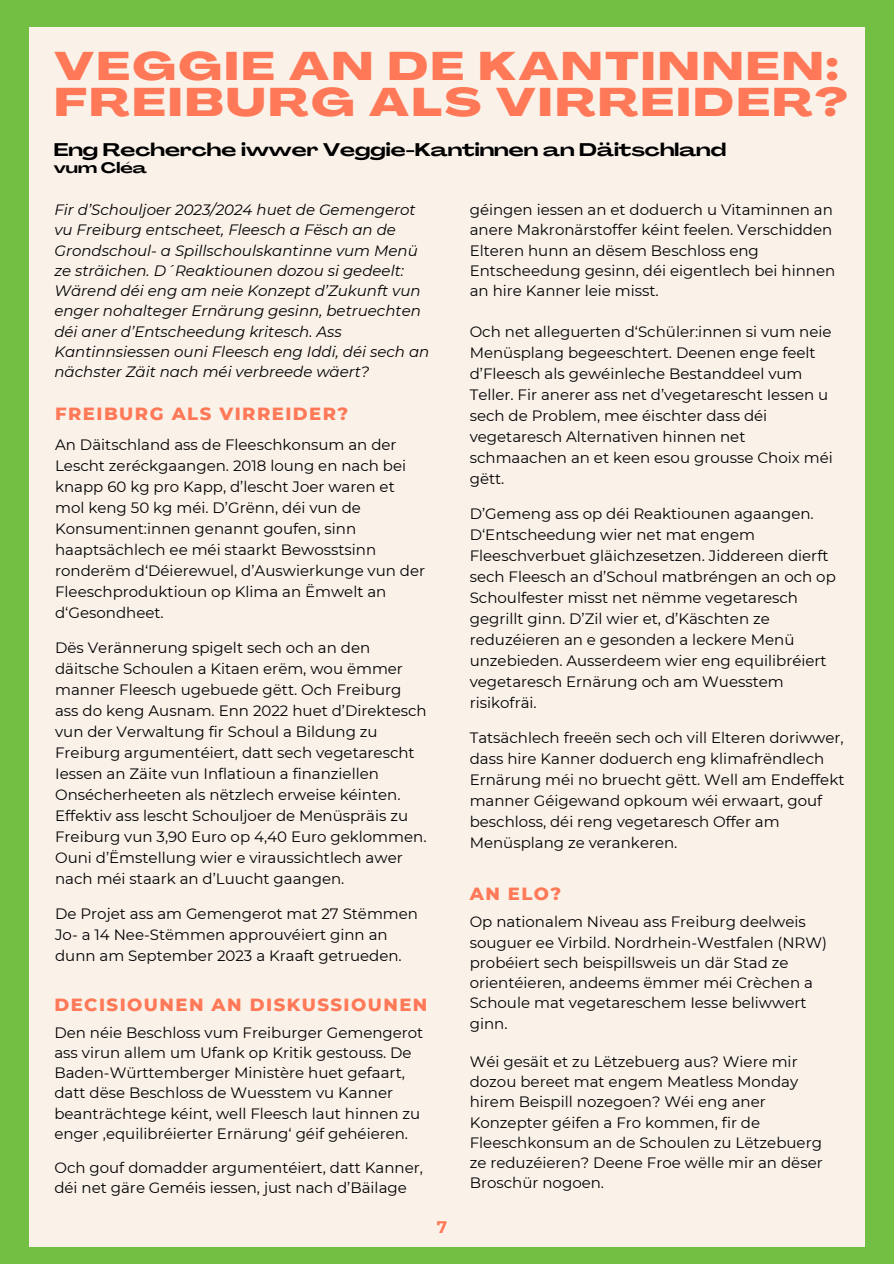
<style>
.page{position:relative;width:894px;height:1264px;background:#fff}
.page>*{position:absolute;margin:0;border:0;box-sizing:border-box;transform-origin:0 0}
.t1{font:800 39.3px/36px "Agrandir Grand";letter-spacing:.07em;color:#ff7958}
.t2{font:800 18px "Montserrat";letter-spacing:.08em;color:#ff7958}
.t3{font:700 18px "Agrandir Grand";color:#000001}
.t4{font:700 16.8px "Montserrat";color:#ff7958}
.t5{font:15px/21px "Montserrat";color:#000001}
.t6{font:italic 15px/20.2px "Montserrat";color:#000001}
.t7{font:700 15px "Agrandir Grand";color:#000001}
</style>
<div class="page">
<div style="left:0;top:0;width:893px;height:1263px;background:#72bf44"></div>
<div style="left:29px;top:27px;width:835px;height:1219px;background:#faf2e9"></div>
<h3 class="t1" style="left:54px;top:52px;width:794px">VEGGIE AN DE KANTINNEN:<br>FREIBURG ALS VIRREIDER?</h3>
<p class="t3" style="left:54px;top:142px;width:673px">Eng Recherche iwwer Veggie-Kantinnen an Däitschland</p>
<p class="t7" style="left:54px;top:161px;width:95px">vum Cléa</p>
<p class="t6" style="left:54px;top:199px;width:376px">Fir d’Schouljoer 2023/2024 huet de Gemengerot vu Freiburg entscheet, Fleesch a Fësch an de Grondschoul- a Spillschoulskantinne vum Menü ze sträichen. D´Reaktiounen dozou si gedeelt:<br>Wärend déi eng am neie Konzept d’Zukunft vun enger nohalteger Ernärung gesinn, betruechten déi aner d’Entscheedung kritesch. Ass Kantinnsiessen ouni Fleesch eng Iddi, déi sech an nächster Zäit nach méi verbreede wäert?</p>
<p class="t5" style="left:469px;top:200px;width:364px;line-height:20.1px">géingen iessen an et doduerch u Vitaminnen an anere Makronärstoffer kéint feelen. Verschidden</p>
<p class="t5" style="left:469px;top:240px;width:367px;line-height:20.1px">Elteren hunn an dësem Beschloss eng<br>Entscheedung gesinn, déi eigentlech bei hinnen an hire Kanner leie misst.</p>
<h2 class="t5" style="left:469px;top:321px;width:364px">Och net alleguerten d‘Schüler:innen si vum neie Menüsplang begeeschtert. Deenen enge feelt d’Fleesch als gewéinleche Bestanddeel vum Teller. Fir anerer ass net d’vegetarescht Iessen u sech de Problem, mee éischter dass déi vegetaresch Alternativen hinnen net schmaachen an et keen esou grousse Choix méi gëtt.</h2>
<p class="t5" style="left:469px;top:503px;width:367px">D’Gemeng ass op déi Reaktiounen agaangen.<br>D‘Entscheedung wier net mat engem Fleeschverbuet gläichzesetzen. Jiddereen dierft sech Fleesch an d’Schoul matbréngen an och op Schoulfester misst net nëmme vegetaresch gegrillt ginn. D’Zil wier et, d’Käschten ze reduzéieren an e gesonden a leckere Menü unzebieden. Ausserdeem wier eng equilibréiert vegetaresch Ernärung och am Wuesstem risikofräi.</p>
<p class="t5" style="left:469px;top:727px;width:376px">Tatsächlech freeën sech och vill Elteren doriwwer, dass hire Kanner doduerch eng klimafrëndlech Ernärung méi no bruecht gëtt. Well am Endeffekt manner Géigewand opkoum wéi erwaart, gouf beschloss, déi reng vegetaresch Offer am Menüsplang ze verankeren.</p>
<h2 class="t2" style="left:55px;top:402px;width:294px">FREIBURG ALS VIRREIDER?</h2>
<p class="t5" style="left:55px;top:434px;width:371px">An Däitschland ass de Fleeschkonsum an der Lescht zeréckgaangen. 2018 loung en nach bei knapp 60 kg pro Kapp, d’lescht Joer waren et mol keng 50 kg méi. D’Grënn, déi vun de Konsument:innen genannt goufen, sinn haaptsächlech ee méi staarkt Bewosstsinn ronderëm d‘Déierewuel, d’Auswierkunge vun der Fleeschproduktioun op Klima an Ëmwelt an d‘Gesondheet.</p>
<p class="t5" style="left:55px;top:637px;width:373px">Dës Verännerung spigelt sech och an den däitsche Schoulen a Kitaen erëm, wou ëmmer manner Fleesch ugebuede gëtt. Och Freiburg ass do keng Ausnam. Enn 2022 huet d’Direktesch vun der Verwaltung fir Schoul a Bildung zu Freiburg argumentéiert, datt sech vegetarescht Iessen an Zäite vun Inflatioun a finanziellen Onsécherheeten als nëtzlech erweise kéinten.<br>Effektiv ass lescht Schouljoer de Menüspräis zu Freiburg vun 3,90 Euro op 4,40 Euro geklommen.<br>Ouni d’Ëmstellung wier e viraussichtlech awer nach méi staark an d’Luucht gaangen.</p>
<p class="t5" style="left:55px;top:903px;width:364px">De Projet ass am Gemengerot mat 27 Stëmmen<br>Jo- a 14 Nee-Stëmmen approuvéiert ginn an dunn am September 2023 a Kraaft getrueden.</p>
<h1 class="t2" style="left:469px;top:882px;width:93px">AN ELO?</h1>
<p class="t5" style="left:469px;top:911px;width:359px;line-height:20.2px">Op nationalem Niveau ass Freiburg deelweis souguer ee Virbild. Nordrhein-Westfalen (NRW) probéiert sech beispillsweis un där Stad ze orientéieren, andeems ëmmer méi Crèchen a Schoule mat vegetareschem Iesse beliwwert ginn.</p>
<p class="t5" style="left:469px;top:1051px;width:354px;line-height:20.2px">Wéi gesäit et zu Lëtzebuerg aus? Wiere mir dozou bereet mat engem Meatless Monday hirem Beispill nozegoen? Wéi eng aner Konzepter géifen a Fro kommen, fir de Fleeschkonsum an de Schoulen zu Lëtzebuerg ze reduzéieren? Deene Froe wëlle mir an dëser Broschür nogoen.</p>
<p class="t2" style="left:54px;top:993px;width:374px">DECISIOUNEN AN DISKUSSIOUNEN</p>
<p class="t5" style="left:54px;top:1022px;width:370px;line-height:20.1px">Den néie Beschloss vum Freiburger Gemengerot ass virun allem um Ufank op Kritik gestouss. De Baden-Württemberger Ministère huet gefaart, datt dëse Beschloss de Wuesstem vu Kanner beanträchtege kéint, well Fleesch laut hinnen zu enger ‚equilibréierter Ernärung‘ géif gehéieren.</p>
<h2 class="t5" style="left:54px;top:1157px;width:370px;line-height:20.1px">Och gouf domadder argumentéiert, datt Kanner, déi net gäre Geméis iessen, just nach d’Bäilage</h2>
<p class="t4" style="left:436px;top:1216px;width:12px">7</p>
</div>
